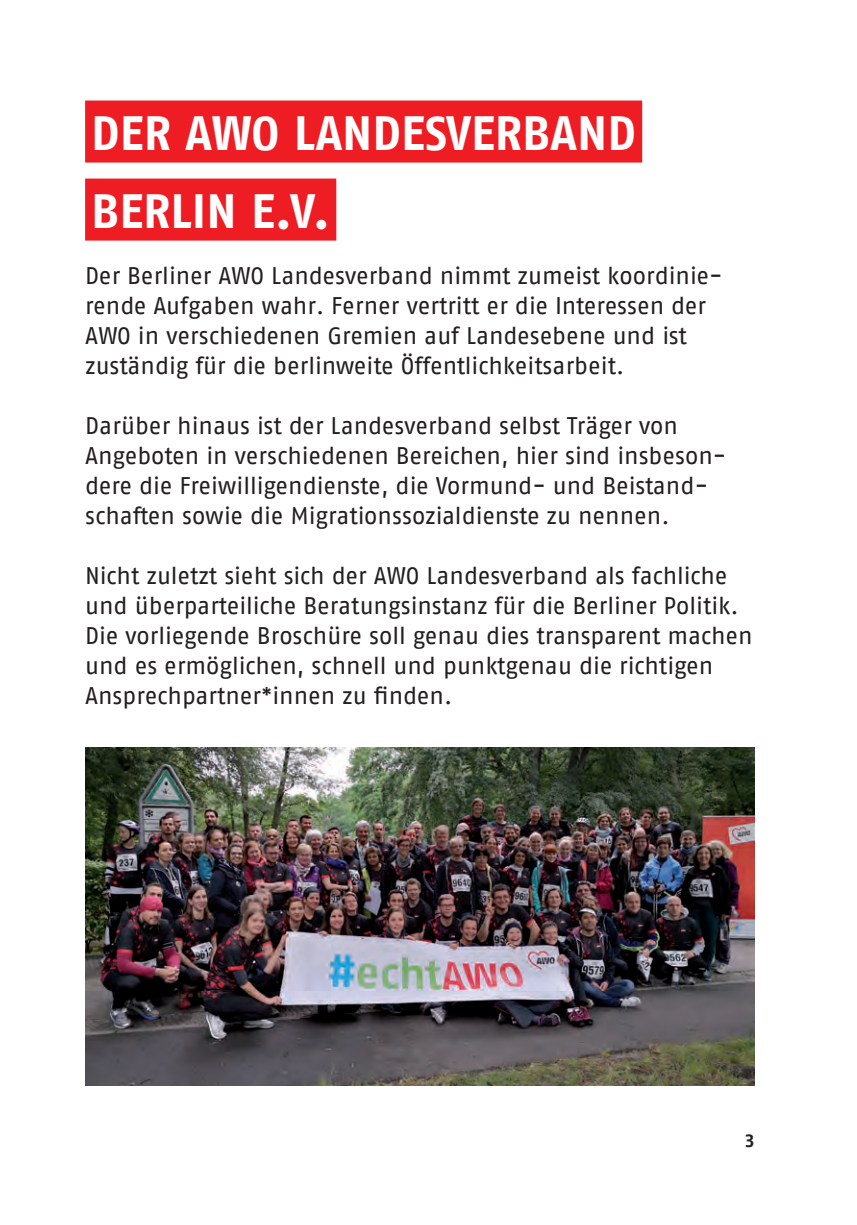
<style>
.page{position:relative;width:857px;height:1225px;background:#fff}
.page>*{position:absolute;margin:0;border:0;box-sizing:border-box;transform-origin:0 0}
.t1{font:700 48px/78px "AWO Fago Office";color:#fff}
.t2{font:24px/30px "AWO Fago Office";color:#231f20}
.t3{font:700 18px "AWO Fago Office";color:#231f20}
</style>
<div class="page">
<div style="left:85px;top:101px;width:556px;height:62px;background:#ee1d23"></div>
<div style="left:85px;top:179px;width:251px;height:62px;background:#ee1d23"></div>
<img style="left:85px;top:748px;width:669px;height:338px">
<h1 class="t1" style="left:91px;top:93px;width:546px">DER AWO LANDESVERBAND<br>BERLIN E.V.</h1>
<p class="t2" style="left:85px;top:260px;width:638px">Der Berliner AWO Landesverband nimmt zumeist koordinie&shy;rende Aufgaben wahr. Ferner vertritt er die Interessen der AWO in verschiedenen Gremien auf Landesebene und ist zuständig für die berlinweite Öffentlichkeitsarbeit.</p>
<p class="t2" style="left:85px;top:410px;width:642px">Darüber hinaus ist der Landesverband selbst Träger von Angeboten in verschiedenen Bereichen, hier sind insbeson&shy;dere die Freiwilligendienste, die Vormund- und Beistand&shy;schaften sowie die Migrationssozialdienste zu nennen.</p>
<p class="t2" style="left:85px;top:560px;width:668px">Nicht zuletzt sieht sich der AWO Landesverband als fachliche und überparteiliche Beratungsinstanz für die Berliner Politik.<br>Die vorliegende Broschüre soll genau dies transparent machen und es ermöglichen, schnell und punktgenau die richtigen Ansprechpartner*innen zu finden.</p>
<p class="t3" style="left:744px;top:1130px;width:12px">3</p>
</div>
